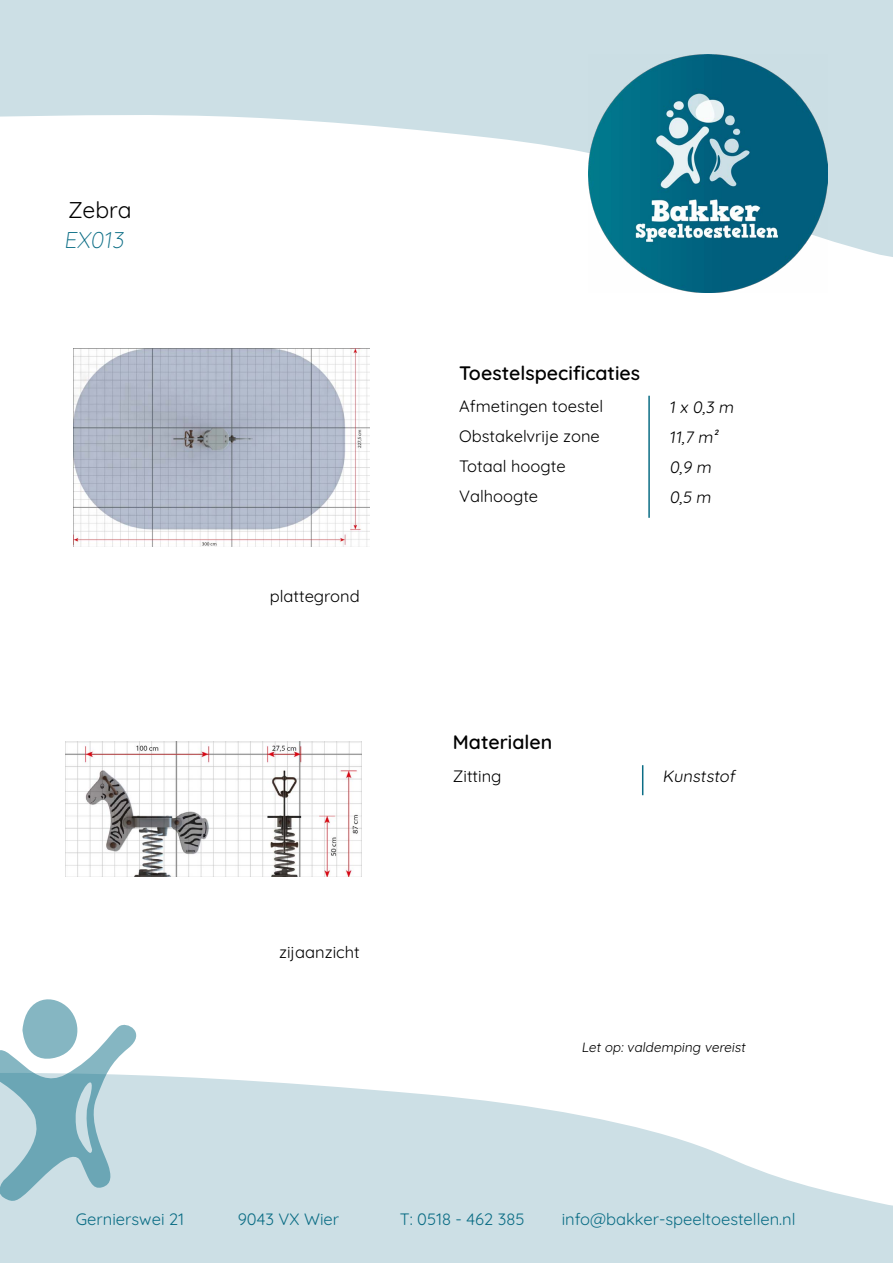
<style>
.page{position:relative;width:893px;height:1263px;background:#fff}
.page>*{position:absolute;margin:0;border:0;box-sizing:border-box;transform-origin:0 0}
.t1{font:300 22.8px "Quicksand";color:#0b6d85}
.t2{font:22.8px "Quicksand";letter-spacing:-.005em;color:#000}
.t3{font:600 19.5px "Quicksand";color:#000}
.t4{font:16.5px/30px "Quicksand";color:#000}
.t5{font:16.5px "Quicksand";color:#0b6d85}
.t6{font:13.5px "Quicksand";color:#000}
</style>
<div class="page">
<svg style="left:0;top:0;width:893px;height:257px;fill:#ccdfe5"></svg>
<img style="left:589px;top:54px;width:238px;height:238px">
<svg style="left:0;top:1075px;width:893px;height:188px;fill:#ccdfe5"></svg>
<svg style="left:0;top:999px;width:136px;height:202px"></svg>
<img style="left:73px;top:348px;width:296px;height:199px">
<img style="left:65px;top:741px;width:296px;height:136px">
<hr style="left:648px;top:396px;width:2px;height:122px;background:#0b6d85">
<hr style="left:642px;top:765px;width:1px;height:30px;background:#0b6d85">
<h1 class="t2" style="left:68px;top:193px;width:65px">Zebra</h1>
<h1 class="t1" style="left:64px;top:222px;width:66px">EX013</h1>
<p class="t4" style="left:270px;top:580px;width:91px">plattegrond</p>
<p class="t4" style="left:279px;top:936px;width:82px">zijaanzicht</p>
<p class="t3" style="left:459px;top:358px;width:182px">Toestelspecificaties</p>
<p class="t4" style="left:459px;top:390px;width:146px">Afmetingen toestel<br>Obstakelvrije zone<br>Totaal hoogte<br>Valhoogte</p>
<p class="t4" style="left:669px;top:390px;width:69px">1 x 0,3 m<br>11,7 m²<br>0,9 m<br>0,5 m</p>
<p class="t3" style="left:453px;top:727px;width:101px">Materialen</p>
<p class="t4" style="left:453px;top:759px;width:50px">Zitting</p>
<p class="t4" style="left:662px;top:759px;width:77px">Kunststof</p>
<p class="t6" style="left:581px;top:1037px;width:168px">Let op: valdemping vereist</p>
<p class="t5" style="left:76px;top:1207px;width:110px">Gernierswei 21</p>
<p class="t5" style="left:238px;top:1207px;width:103px">9043 VX Wier</p>
<p class="t5" style="left:400px;top:1207px;width:126px">T: 0518 - 462 385</p>
<p class="t5" style="left:562px;top:1207px;width:235px">info@bakker-speeltoestellen.nl</p>
</div>
